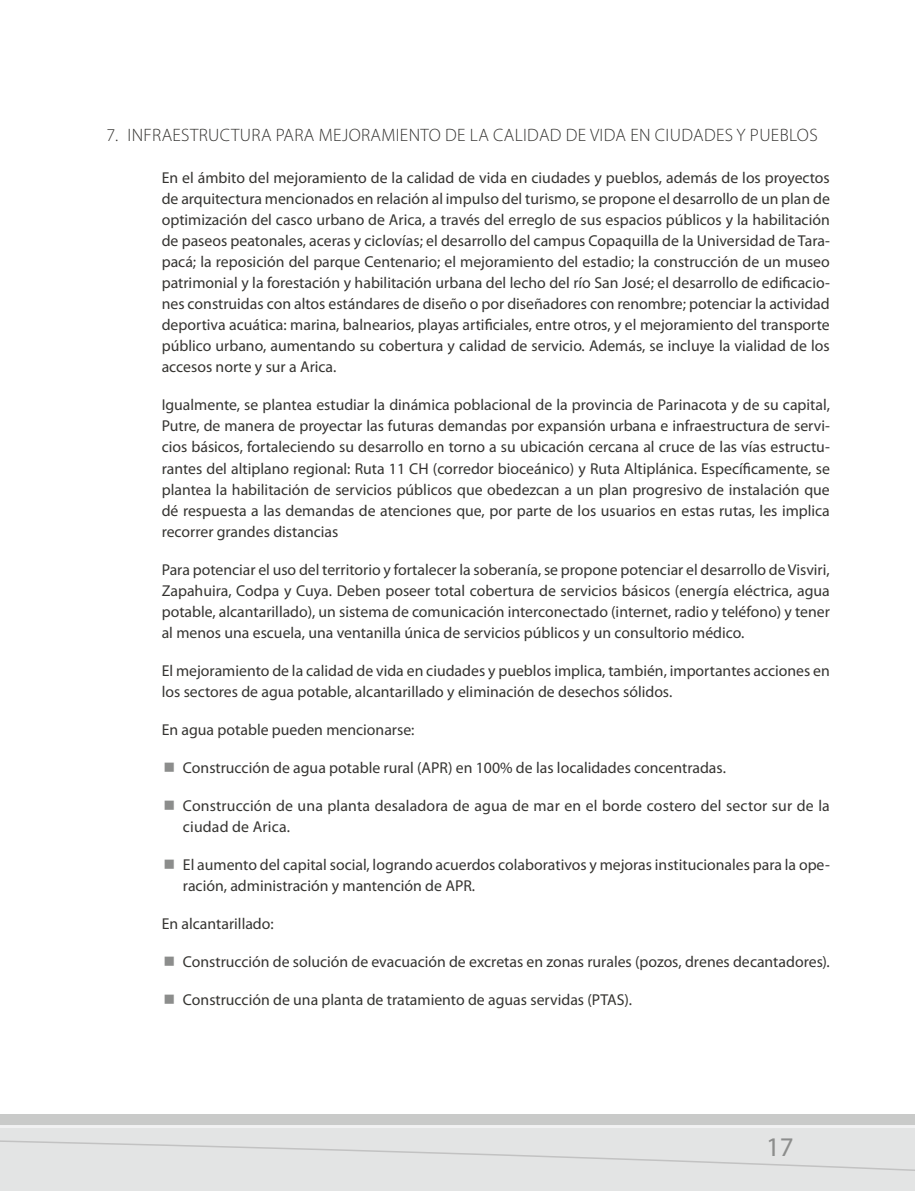
<style>
.page{position:relative;width:915px;height:1191px;background:#fff}
.page>*{position:absolute;margin:0;border:0;box-sizing:border-box;transform-origin:0 0}
.t1{font:27px "Myriad Pro";color:#8c8d8c}
.t2{font:300 18px "Myriad Pro";letter-spacing:.02em;color:#353431}
.t3{font:15.75px/21px "Myriad Pro";color:#353431;text-align:justify}
.s1{color:#8c8d8c}
</style>
<div class="page">
<div style="left:0;top:1125px;width:914px;height:66px;background:#e3e4e4"></div>
<svg style="left:0;top:1114px;width:914px;height:57px"></svg>
<hr style="left:0;top:1125px;width:914px;height:3px;background:#f1f1f2">
<p class="t2" style="left:106px;top:124px;width:180px">7. I NFRAESTRUCTURA PARA</p>
<p class="t2" style="left:318px;top:124px;width:54px">MEJORAM</p>
<p class="t2" style="left:395px;top:124px;width:421px">IENTO DE LA CALIDAD DE VIDA EN CIUDADES Y PUEBLOS</p>
<p class="t3" style="left:162px;top:167px;width:669px">En el ámbito del mejoramiento de la calidad de vida en ciudades y pueblos, además de los proyectos de arquitectura mencionados en relación al impulso del turismo, se propone el desarrollo de un plan de optimización del casco urbano de Arica, a través del erreglo de sus espacios públicos y la habilitación de paseos peatonales, aceras y ciclovías; el desarrollo del campus Copaquilla de la Universidad de Tara&shy;pacá; la reposición del parque Centenario; el mejoramiento del estadio; la construcción de un museo patrimonial y la forestación y habilitación urbana del lecho del río San José; el desarrollo de edificacio&shy;nes construidas con altos estándares de diseño o por diseñadores con renombre; potenciar la actividad deportiva acuática: marina, balnearios, playas artificiales, entre otros, y el mejoramiento del transporte público urbano, aumentando su cobertura y calidad de servicio. Además, se incluye la vialidad de los accesos norte y sur a Arica.</p>
<p class="t3" style="left:162px;top:394px;width:669px">Igualmente, se plantea estudiar la dinámica poblacional de la provincia de Parinacota y de su capital, Putre, de manera de proyectar las futuras demandas por expansión urbana e infraestructura de servi&shy;cios básicos, fortaleciendo su desarrollo en torno a su ubicación cercana al cruce de las vías estructu&shy;rantes del altiplano regional: Ruta 11 CH (corredor bioceánico) y Ruta Altiplánica. Específicamente, se plantea la habilitación de servicios públicos que obedezcan a un plan progresivo de instalación que dé respuesta a las demandas de atenciones que, por parte de los usuarios en estas rutas, les implica recorrer grandes distancias</p>
<p class="t3" style="left:162px;top:558px;width:669px">Para potenciar el uso del territorio y fortalecer la soberanía, se propone potenciar el desarrollo de Visviri, Zapahuira, Codpa y Cuya. Deben poseer total cobertura de servicios básicos (energía eléctrica, agua potable, alcantarillado), un sistema de comunicación interconectado (internet, radio y teléfono) y tener al menos una escuela, una ventanilla única de servicios públicos y un consultorio médico.</p>
<p class="t3" style="left:162px;top:659px;width:669px">El mejoramiento de la calidad de vida en ciudades y pueblos implica, también, importantes acciones en los sectores de agua potable, alcantarillado y eliminación de desechos sólidos.</p>
<p class="t3" style="left:162px;top:718px;width:254px">En agua potable pueden mencionarse:</p>
<p class="t3" style="left:163px;top:756px;width:563px"><span class="s1">■</span> Construcción de agua potable rural (APR) en 100% de las localidades concentradas.</p>
<p class="t3" style="left:183px;top:794px;width:648px;text-indent:-20px"><span class="s1">■</span> Construcción de una planta desaladora de agua de mar en el borde costero del sector sur de la ciudad de Arica.</p>
<p class="t3" style="left:183px;top:853px;width:648px;text-indent:-20px"><span class="s1">■</span> El aumento del capital social, logrando acuerdos colaborativos y mejoras institucionales para la ope&shy;ración, administración y mantención de APR.</p>
<p class="t3" style="left:162px;top:912px;width:113px">En alcantarillado:</p>
<p class="t3" style="left:163px;top:950px;width:667px"><span class="s1">■</span> Construcción de solución de evacuación de excretas en zonas rurales (pozos, drenes decantadores).</p>
<p class="t3" style="left:163px;top:988px;width:470px"><span class="s1">■</span> Construcción de una planta de tratamiento de aguas servidas (PTAS).</p>
<h1 class="t1" style="left:765px;top:1130px;width:29px">17</h1>
</div>
